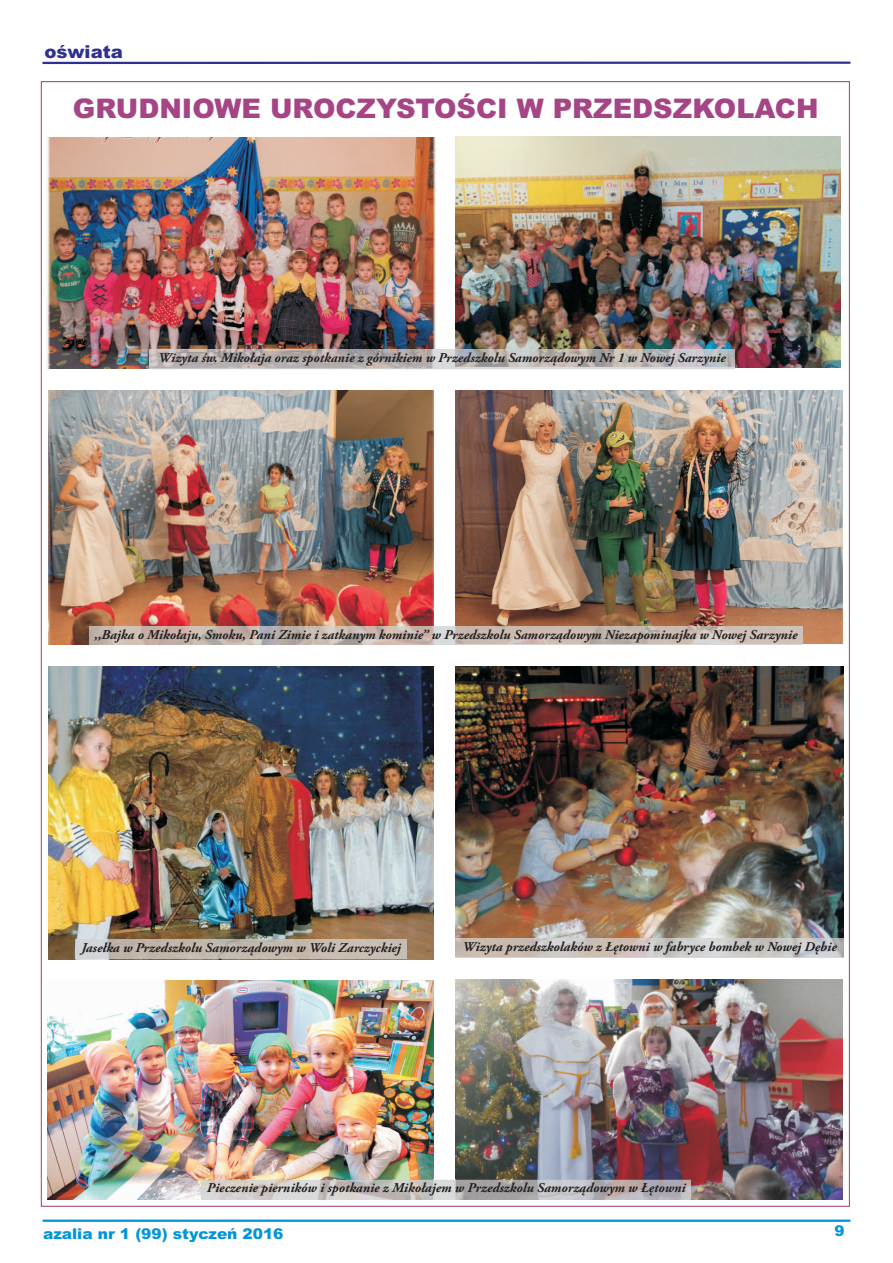
<style>
.page{position:relative;width:893px;height:1263px;background:#fff}
.page>*{position:absolute;margin:0;border:0;box-sizing:border-box;transform-origin:0 0}
.t1{font:900 27px "Arial";color:#a54586}
.t2{font:900 17.85px "Arial";color:#2e3092}
.t3{font:900 14.85px "Arial";color:#0095d9;scale:1.04 1}
.t4{font:900 14.85px "Arial";color:#0095d9}
.t5{font:italic 700 13.5px "Adobe Garamond Pro";color:#231f20}
</style>
<div class="page">
<svg style="left:42px;top:61px;width:809px;height:4px"></svg>
<hr style="left:43px;top:1219px;width:807px;height:3px;background:#0095d9">
<img style="left:455px;top:137px;width:386px;height:231px">
<img style="left:46px;top:138px;width:390px;height:231px">
<img style="left:149px;top:350px;width:586px;height:20px">
<img style="left:48px;top:391px;width:386px;height:254px">
<img style="left:455px;top:390px;width:388px;height:253px">
<img style="left:90px;top:626px;width:712px;height:18px">
<img style="left:49px;top:666px;width:385px;height:293px">
<img style="left:455px;top:666px;width:389px;height:272px">
<img style="left:456px;top:979px;width:387px;height:220px">
<img style="left:48px;top:980px;width:386px;height:219px">
<img style="left:76px;top:940px;width:330px;height:19px">
<img style="left:455px;top:938px;width:389px;height:20px">
<img style="left:202px;top:1179px;width:489px;height:20px">
<h2 class="t2" style="left:44px;top:45px;width:80px">oœwiata</h2>
<h1 class="t1" style="left:73px;top:99px;width:747px">GRUDNIOWE UROCZYSTOŒCI W PRZEDSZKOLACH</h1>
<p class="t5" style="left:158px;top:352px;width:569px">Wizyta œw. Miko³aja oraz spotkanie z górnikiem w Przedszkolu Samorz¹dowym Nr 1 w Nowej Sarzynie</p>
<p class="t5" style="left:95px;top:629px;width:704px">,,Bajka o Miko³aju, Smoku, Pani Zimie i zatkanym kominie’’ w Przedszkolu Samorz¹dowym Niezapominajka w Nowej Sarzynie</p>
<p class="t5" style="left:81px;top:943px;width:321px">Jase³ka w Przedszkolu Samorz¹dowym w Woli Zarczyckiej</p>
<p class="t5" style="left:463px;top:941px;width:376px">Wizyta przedszkolaków z £êtowni w fabryce bombek w Nowej Dêbie</p>
<p class="t5" style="left:207px;top:1182px;width:480px">Pieczenie pierników i spotkanie z Miko³ajem w Przedszkolu Samorz¹dowym w £êtowni</p>
<p class="t3" style="left:43px;top:1229px;width:233px">azalia nr 1 (99) styczeñ 2016</p>
<p class="t4" style="left:834px;top:1225px;width:12px">9</p>
</div>
